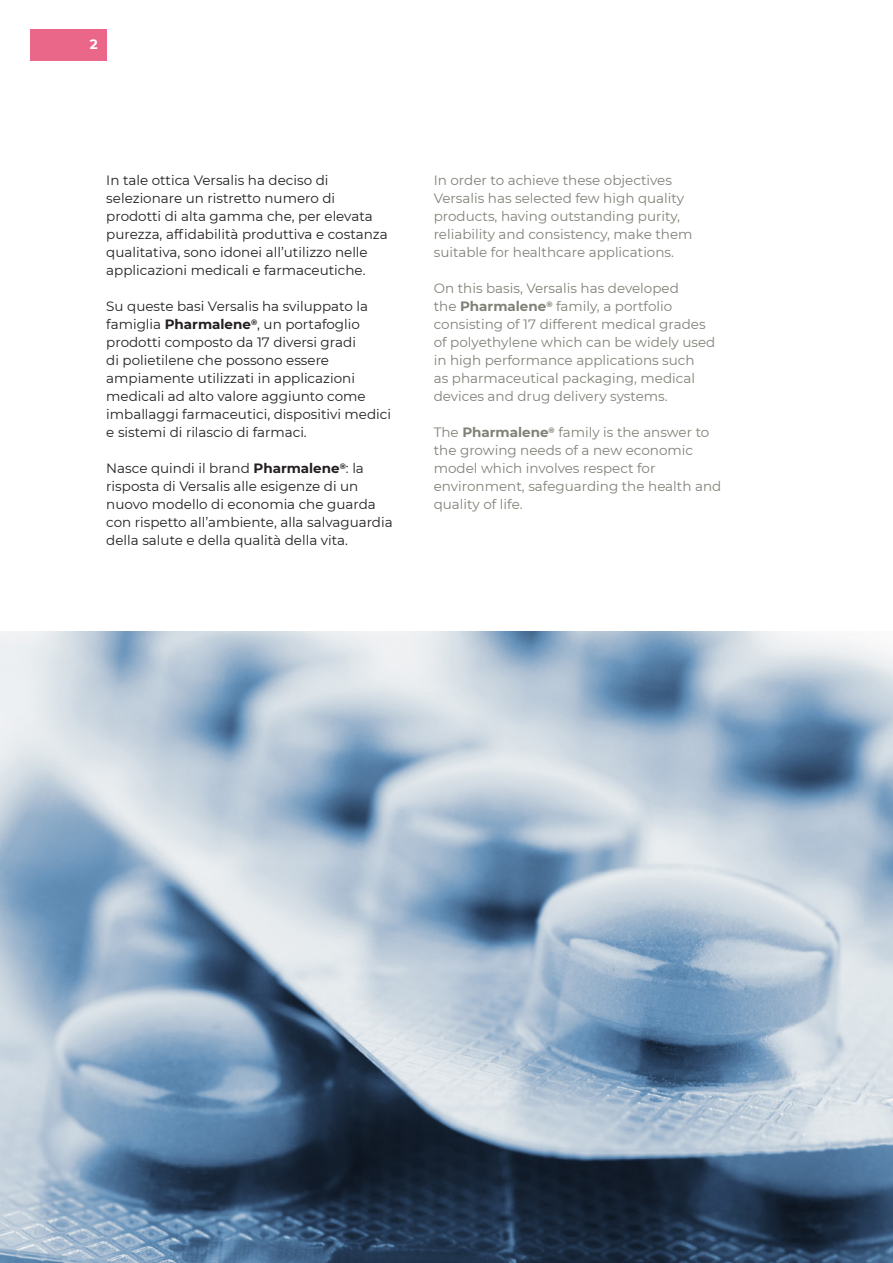
<style>
.page{position:relative;width:893px;height:1263px;background:#fff}
.page>*{position:absolute;margin:0;border:0;box-sizing:border-box;transform-origin:0 0}
.MAIN_Txt_Base_Ita{font:13.5px/18px "Montserrat";color:#231f20}
.MAIN_Txt_Base_Eng{font:13.5px/18px "Montserrat";color:#818178}
.MAIN_Txt_Base_Eng-2{font:13.5px/18px "Montserrat";color:#231f20}
.MAIN_Txt_Base_Ita-2{font:13.5px/18px "Montserrat";color:#818178}
.t1{font:700 13.5px "Montserrat";color:#fff}
.s1{font-weight:700}
</style>
<div class="page">
<div style="left:30px;top:30px;width:76px;height:31px;background:#ea678a"></div>
<img style="left:0;top:631px;width:893px;height:632px">
<p class="t1" style="left:90px;top:34px;width:9px">2</p>
<p class="MAIN_Txt_Base_Ita" style="left:106px;top:171px;width:283px">In tale ottica Versalis ha deciso di selezionare un ristretto numero di prodotti di alta gamma che, per elevata purezza, affidabilità produttiva e costanza qualitativa, sono idonei all’utilizzo nelle applicazioni medicali e farmaceutiche.</p>
<p class="MAIN_Txt_Base_Eng-2" style="left:106px;top:297px;width:286px">Su queste basi Versalis ha sviluppato la famiglia <span class="s1">Pharmalene</span><sup>®</sup>, un portafoglio prodotti composto da 17 diversi gradi<br>di polietilene che possono essere ampiamente utilizzati in applicazioni medicali ad alto valore aggiunto come imballaggi farmaceutici, dispositivi medici e sistemi di rilascio di farmaci.</p>
<p class="MAIN_Txt_Base_Ita" style="left:106px;top:459px;width:288px">Nasce quindi il brand <span class="s1">Pharmalene</span><sup>®</sup>: la risposta di Versalis alle esigenze di un nuovo modello di economia che guarda con rispetto all’ambiente, alla salvaguardia della salute e della qualità della vita.</p>
<p class="MAIN_Txt_Base_Ita-2" style="left:434px;top:171px;width:260px">In order to achieve these objectives Versalis has selected few high quality products, having outstanding purity, reliability and consistency, make them suitable for healthcare applications.</p>
<p class="MAIN_Txt_Base_Eng" style="left:434px;top:279px;width:283px">On this basis, Versalis has developed<br>the <span class="s1">Pharmalene</span><sup>®</sup> family, a portfolio consisting of 17 different medical grades of polyethylene which can be widely used in high performance applications such<br>as pharmaceutical packaging, medical devices and drug delivery systems.</p>
<p class="MAIN_Txt_Base_Eng" style="left:434px;top:423px;width:289px">The <span class="s1">Pharmalene</span><sup>®</sup> family is the answer to the growing needs of a new economic model which involves respect for environment, safeguarding the health and quality of life.</p>
</div>
